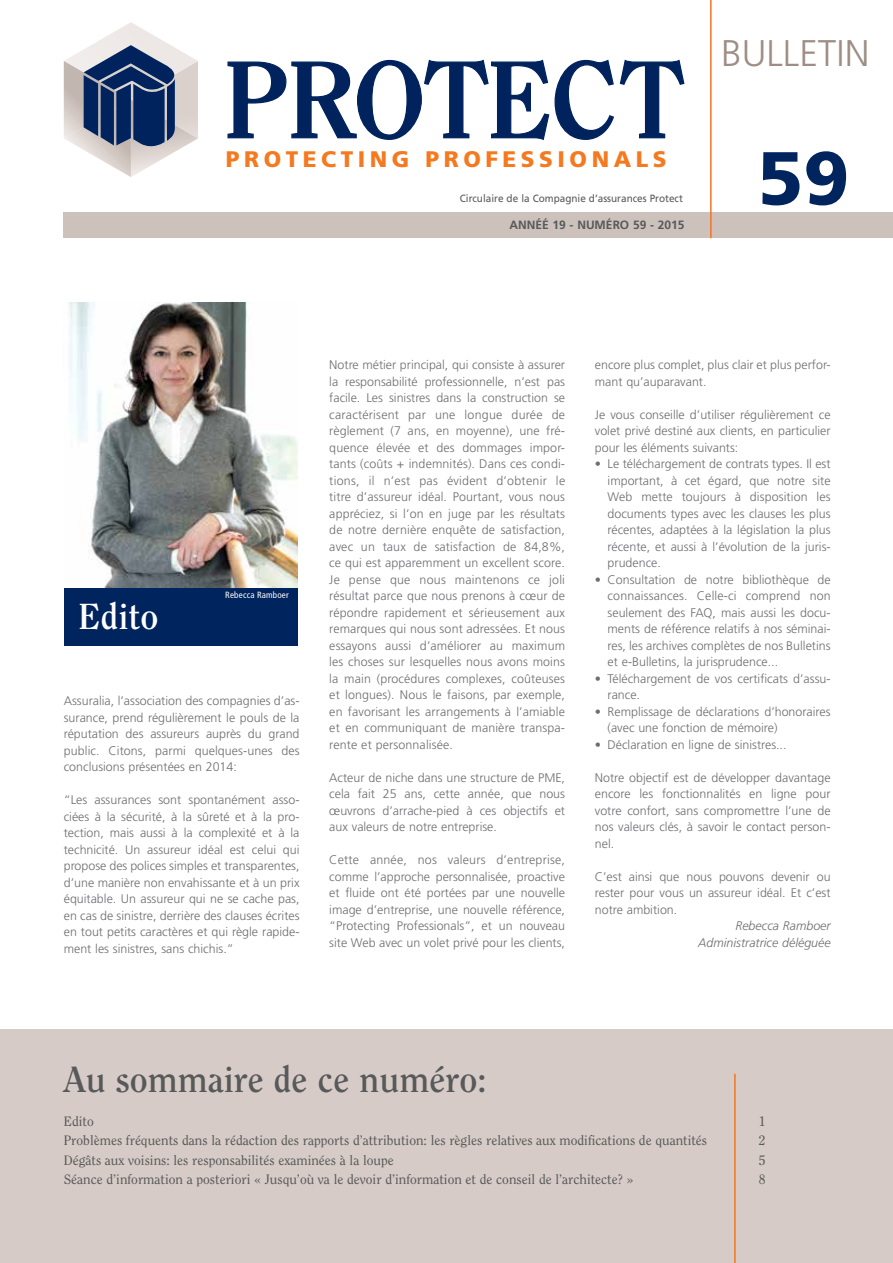
<style>
.page{position:relative;width:893px;height:1263px;background:#fff}
.page>*{position:absolute;margin:0;border:0;box-sizing:border-box;transform-origin:0 0}
.t1{font:700 108px "Clearface Std";letter-spacing:-.02em;color:#00235d}
.t2{font:900 75px "Frutiger LT Std";color:#00245d}
.t3{font:300 37.05px "Frutiger LT Std";color:#9d8d85}
.t4{font:700 36px "Clearface Std";color:#58595b}
.t5{font:700 36px "Clearface Std";color:#fff}
.t6{font:900 22.5px "Frutiger LT Std";letter-spacing:.205em;color:#f4791f}
.t7{font:13.5px "Clearface Std";color:#58595b}
.t8{font:300 12.45px/16.5px "Frutiger LT Std";color:#6d6e71;text-align:justify}
.t9{font:italic 300 12.45px/16.5px "Frutiger LT Std";color:#6d6e71;text-align:right}
.t10{font:700 12px "Frutiger LT Std";color:#58595b}
.t11{font:10.5px "Frutiger LT Std";color:#58595b;scale:.95 1}
.t12{font:condensed 9px "Frutiger LT Std";letter-spacing:.02em;color:#fff}
</style>
<div class="page">
<div style="left:0;top:1029px;width:893px;height:234px;background:#d6cbc6"></div>
<div style="left:64px;top:213px;width:829px;height:25px;background:#ccc1bb"></div>
<hr style="left:734px;top:1074px;width:2px;height:189px;background:#f47421">
<svg style="left:64px;top:22px;width:134px;height:155px"></svg>
<svg style="left:227px;top:59px;width:458px;height:82px"></svg>
<hr style="left:710px;top:0;width:2px;height:238px;background:#f47421">
<div style="left:64px;top:412px;width:234px;height:233px;background:#00245d"></div>
<img style="left:64px;top:302px;width:234px;height:286px">
<h1 class="t1" style="left:223px;top:35px;width:464px">PROTECT</h1>
<h3 class="t6" style="left:226px;top:146px;width:442px">PROTECTING PROFESSIONALS</h3>
<p class="t11" style="left:460px;top:192px;width:236px">Circulaire de la Compagnie d’assurances Protect</p>
<p class="t10" style="left:510px;top:217px;width:176px">ANNÉÉ 19 - NUMÉRO 59 - 2015</p>
<h3 class="t3" style="left:721px;top:33px;width:150px">Bulletin</h3>
<h2 class="t2" style="left:757px;top:133px;width:93px">59</h2>
<h3 class="t5" style="left:79px;top:594px;width:81px">Edito</h3>
<p class="t12" style="left:225px;top:589px;width:65px">Rebecca Ramboer</p>
<p class="t8" style="left:64px;top:693px;width:237px">Assuralia, l’association des compagnies d’as&shy;surance, prend régulièrement le pouls de la réputation des assureurs auprès du grand public. Citons, parmi quelques-unes des conclusions présentées en 2014:</p>
<p class="t8" style="left:64px;top:792px;width:237px">“Les assurances sont spontanément asso&shy;ciées à la sécurité, à la sûreté et à la pro&shy;tection, mais aussi à la complexité et à la technicité. Un assureur idéal est celui qui propose des polices simples et transparentes, d’une manière non envahissante et à un prix équitable. Un assureur qui ne se cache pas, en cas de sinistre, derrière des clauses écrites en tout petits caractères et qui règle rapide&shy;ment les sinistres, sans chichis.”</p>
<p class="t8" style="left:329px;top:357px;width:237px">Notre métier principal, qui consiste à assurer la responsabilité professionnelle, n’est pas facile. Les sinistres dans la construction se caractérisent par une longue durée de règlement (7 ans, en moyenne), une fré&shy;quence élevée et des dommages impor&shy;tants (coûts + indemnités). Dans ces condi&shy;tions, il n’est pas évident d’obtenir le titre d’assureur idéal. Pourtant, vous nous appréciez, si l’on en juge par les résultats de notre dernière enquête de satisfaction, avec un taux de satisfaction de 84,8%, ce qui est apparemment un excellent score.<br>Je pense que nous maintenons ce joli résultat parce que nous prenons à cœur de répondre rapidement et sérieusement aux remarques qui nous sont adressées. Et nous essayons aussi d’améliorer au maximum les choses sur lesquelles nous avons moins la main (procédures complexes, coûteuses et longues). Nous le faisons, par exemple, en favorisant les arrangements à l’amiable et en communiquant de manière transpa&shy;rente et personnalisée.</p>
<p class="t8" style="left:329px;top:769px;width:237px">Acteur de niche dans une structure de PME, cela fait 25 ans, cette année, que nous œuvrons d’arrache-pied à ces objectifs et aux valeurs de notre entreprise.</p>
<p class="t8" style="left:329px;top:852px;width:237px">Cette année, nos valeurs d’entreprise, comme l’approche personnalisée, proactive et fluide ont été portées par une nouvelle image d’entreprise, une nouvelle référence, “Protecting Professionals”, et un nouveau site Web avec un volet privé pour les clients,</p>
<p class="t8" style="left:595px;top:357px;width:237px">encore plus complet, plus clair et plus perfor&shy;mant qu’auparavant.</p>
<p class="t8" style="left:595px;top:406px;width:237px">Je vous conseille d’utiliser régulièrement ce volet privé destiné aux clients, en particulier pour les éléments suivants:</p>
<p class="t8" style="left:608px;top:456px;width:224px;text-indent:-13px">• Le téléchargement de contrats types. Il est important, à cet égard, que notre site Web mette toujours à disposition les documents types avec les clauses les plus récentes, adaptées à la législation la plus récente, et aussi à l’évolution de la juris&shy;prudence.</p>
<p class="t8" style="left:608px;top:571px;width:225px;text-indent:-13px">• Consultation de notre bibliothèque de connaissances. Celle-ci comprend non seulement des FAQ, mais aussi les docu&shy;ments de référence relatifs à nos séminai&shy;res, les archives complètes de nos Bulletins et e-Bulletins, la jurisprudence...</p>
<p class="t8" style="left:608px;top:670px;width:224px;text-indent:-13px">• Téléchargement de vos certificats d’assu&shy;rance.</p>
<p class="t8" style="left:608px;top:703px;width:224px;text-indent:-13px">• Remplissage de déclarations d’honoraires (avec une fonction de mémoire)</p>
<p class="t8" style="left:595px;top:736px;width:193px">• Déclaration en ligne de sinistres...</p>
<p class="t8" style="left:595px;top:769px;width:237px">Notre objectif est de développer davantage encore les fonctionnalités en ligne pour votre confort, sans compromettre l’une de nos valeurs clés, à savoir le contact person&shy;nel.</p>
<p class="t8" style="left:595px;top:868px;width:237px">C’est ainsi que nous pouvons devenir ou rester pour vous un assureur idéal. Et c’est notre ambition.</p>
<p class="t9" style="left:698px;top:918px;width:134px">Rebecca Ramboer<br>Administratrice déléguée</p>
<h3 class="t4" style="left:64px;top:1058px;width:424px">Au sommaire de ce numéro:</h3>
<p class="t7" style="left:64px;top:1113px;width:31px">Edito</p>
<p class="t7" style="left:759px;top:1113px;width:8px">1</p>
<p class="t7" style="left:64px;top:1132px;width:645px">Problèmes fréquents dans la rédaction des rapports d’attribution: les règles relatives aux modifications de quantités</p>
<p class="t7" style="left:759px;top:1132px;width:8px">2</p>
<p class="t7" style="left:64px;top:1152px;width:332px">Dégâts aux voisins: les responsabilités examinées à la loupe</p>
<p class="t7" style="left:759px;top:1152px;width:8px">5</p>
<p class="t7" style="left:64px;top:1171px;width:571px">Séance d’information a posteriori « Jusqu’où va le devoir d’information et de conseil de l’architecte? »</p>
<p class="t7" style="left:759px;top:1171px;width:8px">8</p>
</div>
